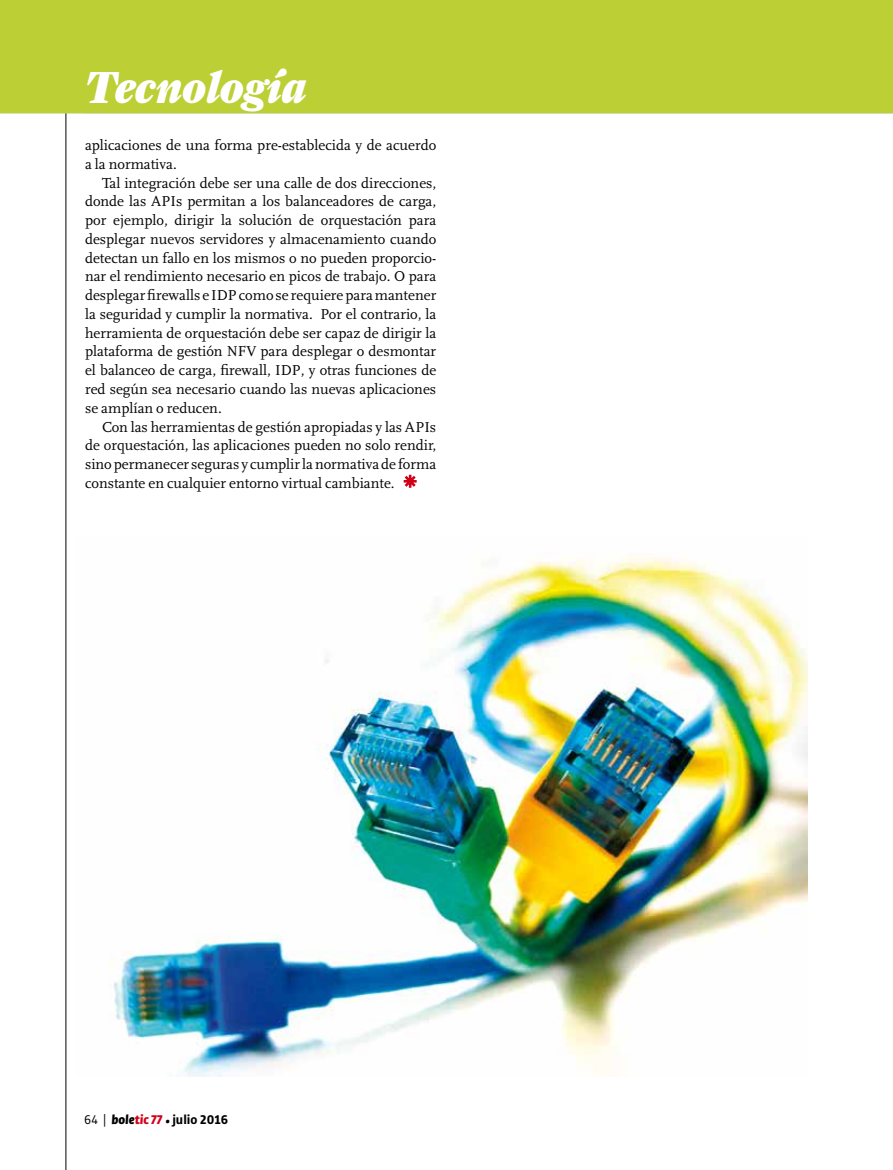
<style>
.page{position:relative;width:893px;height:1170px;background:#fff}
.page>*{position:absolute;margin:0;border:0;box-sizing:border-box;transform-origin:0 0}
.t1{font:italic 900 45px "Farnham Display";color:#fff}
.t2{font:15px/18.8px "Scala";color:#000;text-align:justify}
.t3{font:700 13.5px "Bulo";color:#000}
.s1{font-weight:400}
.s2{font-family:"Benton Gothic";font-weight:400}
.s3{font-weight:900;font-style:italic}
.s4{font-weight:900;font-style:italic;color:#d10019}
</style>
<div class="page">
<hr style="left:66px;top:0;width:1px;height:1169px;background:#000">
<div style="left:0;top:0;width:893px;height:113px;background:#bccf35"></div>
<svg style="left:404px;top:474px;width:13px;height:14px"></svg>
<img style="left:110px;top:554px;width:698px;height:522px">
<h1 class="t1" style="left:85px;top:60px;width:223px">Tecnología</h1>
<p class="t2" style="left:85px;top:136px;width:353px">aplicaciones de una forma pre-establecida y de acuerdo a la normativa.</p>
<p class="t2" style="left:85px;top:174px;width:353px;text-indent:17px">Tal integración debe ser una calle de dos direcciones, donde las APIs permitan a los balanceadores de carga, por ejemplo, dirigir la solución de orquestación para desplegar nuevos servidores y almacenamiento cuando detectan un fallo en los mismos o no pueden proporcio&shy;nar el rendimiento necesario en picos de trabajo. O para desplegar firewalls e IDP como se requiere para mantener la seguridad y cumplir la normativa. Por el contrario, la herramienta de orquestación debe ser capaz de dirigir la plataforma de gestión NFV para desplegar o desmontar el balanceo de carga, firewall, IDP, y otras funciones de red según sea necesario cuando las nuevas aplicaciones se amplían o reducen.</p>
<p class="t2" style="left:85px;top:417px;width:353px;text-indent:17px">Con las herramientas de gestión apropiadas y las APIs de orquestación, las aplicaciones pueden no solo rendir, sino permanecer seguras y cumplir la normativa de forma constante en cualquier entorno virtual cambiante.</p>
<p class="t3" style="left:84px;top:1111px;width:145px"><span class="s1">64</span> <span class="s2">|</span> <span class="s3">bole</span><span class="s4">tic 77</span> <span class="s3">•</span> julio 2016</p>
</div>
